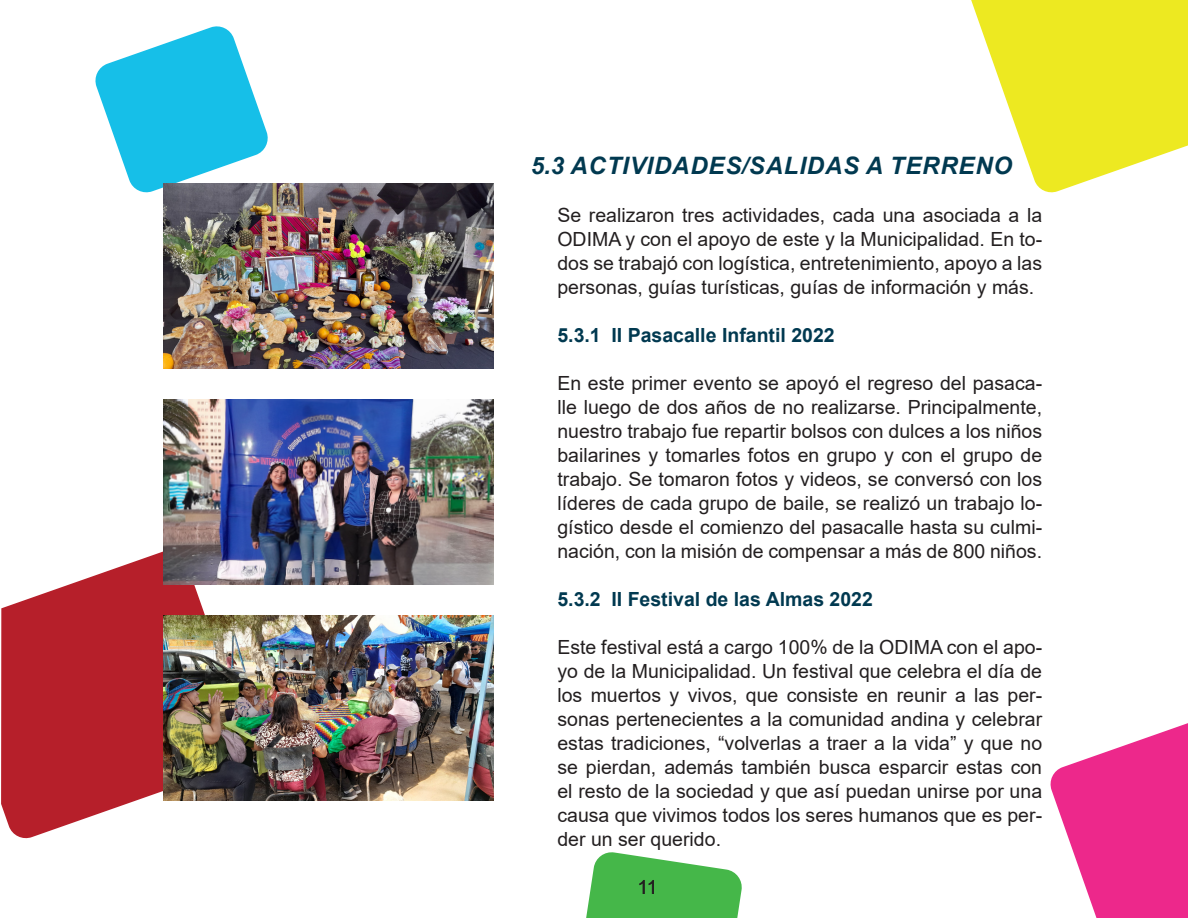
<style>
.page{position:relative;width:1188px;height:918px;background:#fff}
.page>*{position:absolute;margin:0;border:0;box-sizing:border-box;transform-origin:0 0}
.Subtitulos{font:italic 700 24px "Arial";letter-spacing:.035em;color:#013950}
.Texto_de_parrafo{font:19.5px/24px "Arial";color:#231f20;text-align:justify}
.indice_destacar_pala{font:700 19.5px "Arial";color:#013950}
</style>
<div class="page">
<svg style="left:586px;top:852px;width:156px;height:66px"></svg>
<svg style="left:1050px;top:723px;width:138px;height:195px"></svg>
<svg style="left:971px;top:0;width:217px;height:193px;fill:#ede921"></svg>
<svg style="left:95px;top:26px;width:173px;height:169px"></svg>
<svg style="left:1px;top:548px;width:252px;height:291px;fill:#b61f2a"></svg>
<svg style="left:1px;top:772px;width:12px;height:67px"></svg>
<img style="left:164px;top:183px;width:329px;height:185px">
<img style="left:164px;top:399px;width:329px;height:185px">
<img style="left:164px;top:615px;width:329px;height:185px">
<p class="Subtitulos" style="left:531px;top:150px;width:483px">5.3 ACTIVIDADES/SALIDAS A TERRENO</p>
<p class="Texto_de_parrafo" style="left:557px;top:203px;width:486px">Se realizaron tres actividades, cada una asociada a la ODIMA y con el apoyo de este y la Municipalidad. En to&shy;dos se trabajó con logística, entretenimiento, apoyo a las personas, guías turísticas, guías de información y más.</p>
<p class="indice_destacar_pala" style="left:557px;top:321px;width:279px">5.3.1 II Pasacalle Infantil 2022</p>
<p class="Texto_de_parrafo" style="left:557px;top:371px;width:486px">En este primer evento se apoyó el regreso del pasaca&shy;lle luego de dos años de no realizarse. Principalmente, nuestro trabajo fue repartir bolsos con dulces a los niños bailarines y tomarles fotos en grupo y con el grupo de trabajo. Se tomaron fotos y videos, se conversó con los líderes de cada grupo de baile, se realizó un trabajo lo&shy;gístico desde el comienzo del pasacalle hasta su culmi&shy;nación, con la misión de compensar a más de 800 niños.</p>
<p class="indice_destacar_pala" style="left:557px;top:585px;width:317px">5.3.2 II Festival de las Almas 2022</p>
<p class="Texto_de_parrafo" style="left:557px;top:635px;width:486px">Este festival está a cargo 100% de la ODIMA con el apo&shy;yo de la Municipalidad. Un festival que celebra el día de los muertos y vivos, que consiste en reunir a las per&shy;sonas pertenecientes a la comunidad andina y celebrar estas tradiciones, “volverlas a traer a la vida” y que no se pierdan, además también busca esparcir estas con el resto de la sociedad y que así puedan unirse por una causa que vivimos todos los seres humanos que es per&shy;der un ser querido.</p>
<p class="Texto_de_parrafo" style="left:637px;top:875px;width:22px">11</p>
</div>
